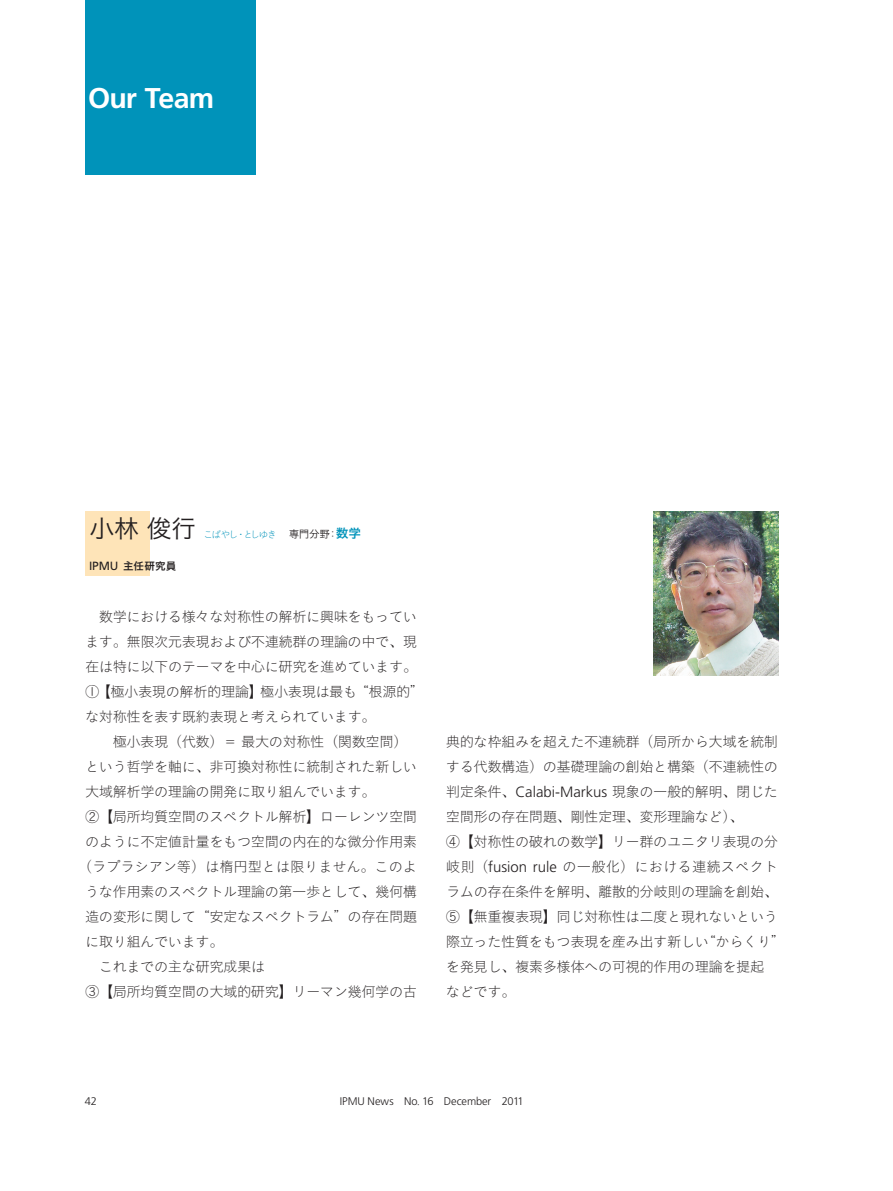
<style>
.page{position:relative;width:893px;height:1191px;background:#fff}
.page>*{position:absolute;margin:0;border:0;box-sizing:border-box;transform-origin:0 0}
.t1{font:700 28.5px "Frutiger LT Std";letter-spacing:-.03em;color:#fff}
.t2{font:25.5px "Koburina Go Std W3";color:#231f20}
.t3{font:14.4px/25px "Koburina Go Std W1";letter-spacing:-.035em;color:#231f20}
.t4{font:14.4px "Koburina Go Std W1";letter-spacing:-.015em;color:#231f20}
.t5{font:300 11.1px "Frutiger LT Std";letter-spacing:-.01em;color:#231f20}
.t6{font:10.65px "Koburina Go Std W6";letter-spacing:.005em;color:#231f20}
.t7{font:9.6px "Koburina Go Std W1";letter-spacing:-.145em;color:#0093ba}
.s1{font-family:"Ryumin Pro";font-weight:300}
.s2{font-family:"Koburina Go Std W3";font-size:10.65px;color:#231f20}
.s3{font-family:"Ryumin Pro";font-weight:300;font-size:10.65px;color:#231f20}
.s4{font-family:"Koburina Go Std W6";font-size:12.75px}
.s5{font-family:"Frutiger LT Std";font-size:11.85px}
.s6{font-family:"Frutiger LT Std";font-weight:300;font-size:14.85px}
.s7{font-family:"Ryumin Pro";font-size:10.65px}
</style>
<div class="page">
<div style="left:85px;top:0;width:170px;height:174px;background:#0093ba"></div>
<div style="left:85px;top:511px;width:64px;height:65px;background:#fee4b8"></div>
<img style="left:653px;top:511px;width:125px;height:165px">
<h1 class="t1" style="left:88px;top:81px;width:128px">Our Team</h1>
<h2 class="t2" style="left:89px;top:509px;width:109px">小林俊行</h2>
<p class="t7" style="left:203px;top:527px;width:159px">こばやし<span class="s1">・</span>としゆき <span class="s2">専門分野</span><span class="s3">：</span><span class="s4">数学</span></p>
<p class="t6" style="left:89px;top:558px;width:89px"><span class="s5">IPMU</span> 主任研究員</p>
<p class="t3" style="left:85px;top:604px;width:341px;text-indent:14px">数学における様々な対称性の解析に興味をもっています<span class="s1">。</span>無限次元表現および不連続群の理論の中で<span class="s1">、</span>現在は特に以下のテーマを中心に研究を進めています<span class="s1">。<br></span>①<span class="s1">【</span>極小表現の解析的理論<span class="s1">】</span>極小表現は最も<span class="s1">“</span>根源的<span class="s1">”</span>な対称性を表す既約表現と考えられています<span class="s1">。</span></p>
<p class="t3" style="left:113px;top:729px;width:297px">極小表現<span class="s1">（</span>代数<span class="s1">）＝</span>最大の対称性<span class="s1">（</span>関数空間<span class="s1">）</span></p>
<p class="t3" style="left:85px;top:754px;width:334px">という哲学を軸に<span class="s1">、</span>非可換対称性に統制された新しい</p>
<p class="t3" style="left:85px;top:779px;width:292px">大域解析学の理論の開発に取り組んでいます<span class="s1">。</span></p>
<p class="t3" style="left:85px;top:804px;width:334px">②<span class="s1">【</span>局所均質空間のスペクトル解析<span class="s1">】</span>ローレンツ空間</p>
<p class="t3" style="left:85px;top:829px;width:334px">のように不定値計量をもつ空間の内在的な微分作用素</p>
<p class="t4" style="left:78px;top:856px;width:341px"><span class="s1">（</span>ラプラシアン等<span class="s1">）</span>は楕円型とは限りません<span class="s1">。</span>このよ</p>
<p class="t3" style="left:85px;top:879px;width:334px">うな作用素のスペクトル理論の第一歩として<span class="s1">、</span>幾何構</p>
<p class="t3" style="left:85px;top:904px;width:334px">造の変形に関して<span class="s1">“</span>安定なスペクトラム<span class="s1">”</span>の存在問題</p>
<p class="t3" style="left:85px;top:929px;width:140px">に取り組んでいます<span class="s1">。</span></p>
<p class="t3" style="left:99px;top:954px;width:168px">これまでの主な研究成果は</p>
<p class="t3" style="left:85px;top:979px;width:334px">③<span class="s1">【</span>局所均質空間の大域的研究<span class="s1">】</span>リーマン幾何学の古</p>
<p class="t3" style="left:446px;top:729px;width:341px">典的な枠組みを超えた不連続群<span class="s1">（</span>局所から大域を統制する代数構造<span class="s1">）</span>の基礎理論の創始と構築<span class="s1">（</span>不連続性の判定条件<span class="s1">、</span><span class="s6">Calabi-Markus</span> 現象の一般的解明<span class="s1">、</span>閉じた空間形の存在問題<span class="s1">、</span>剛性定理<span class="s1">、</span>変形理論など<span class="s1">）、<br></span>④<span class="s1">【</span>対称性の破れの数学<span class="s1">】</span>リー群のユニタリ表現の分岐則<span class="s1">（</span><span class="s6">fusion rule</span> の一般化<span class="s1">）</span>における連続スペクトラムの存在条件を解明<span class="s1">、</span>離散的分岐則の理論を創始<span class="s1">、<br></span>⑤<span class="s1">【</span>無重複表現<span class="s1">】</span>同じ対称性は二度と現れないという際立った性質をもつ表現を産み出す新しい<span class="s1">“</span>からくり<span class="s1">”</span>を発見し<span class="s1">、</span>複素多様体への可視的作用の理論を提起<br>などです<span class="s1">。</span></p>
<p class="t5" style="left:85px;top:1094px;width:14px">42</p>
<p class="t5" style="left:340px;top:1094px;width:185px">IPMU News No<span class="s7">.</span> 16 December 2011</p>
</div>
